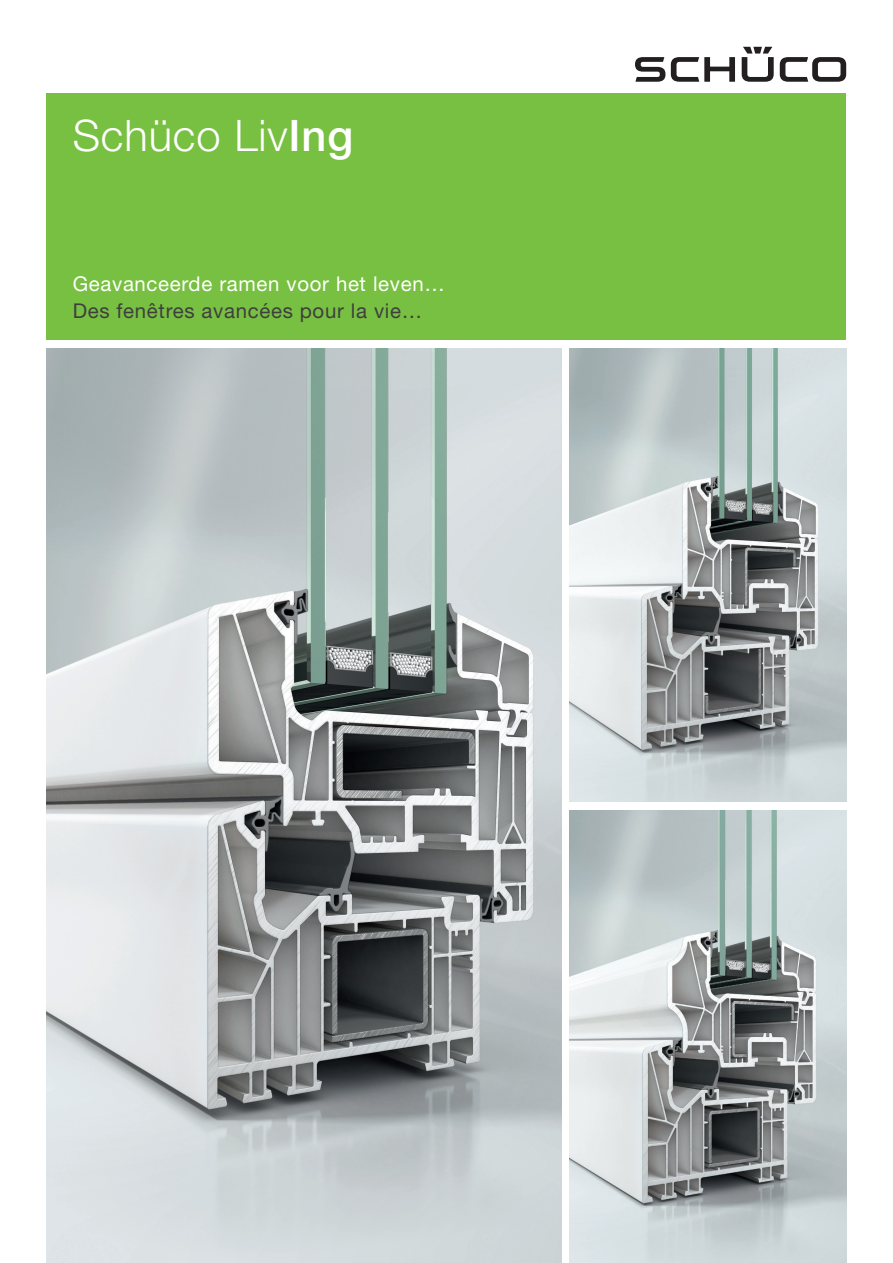
<style>
.page{position:relative;width:893px;height:1263px;background:#fff}
.page>*{position:absolute;margin:0;border:0;box-sizing:border-box;transform-origin:0 0}
.t1{font:300 43.5px "Helvetica Neue";letter-spacing:.02em;color:#fff}
.t2{font:20.4px "Helvetica Neue LT Std";letter-spacing:.035em;color:#fff}
.t3{font:20.4px "Helvetica Neue LT Std";letter-spacing:.035em;color:#3e3e3f}
.s1{font-weight:500}
</style>
<div class="page">
<div style="left:47px;top:94px;width:799px;height:246px;background:#78c042"></div>
<img style="left:47px;top:349px;width:514px;height:914px">
<img style="left:570px;top:349px;width:276px;height:452px">
<img style="left:570px;top:810px;width:276px;height:453px">
<svg style="left:635px;top:57px;width:30px;height:25px"></svg>
<svg style="left:671px;top:57px;width:64px;height:25px"></svg>
<svg style="left:780px;top:57px;width:66px;height:25px"></svg>
<svg style="left:742px;top:47px;width:32px;height:35px"></svg>
<h1 class="t1" style="left:73px;top:109px;width:282px">Schüco Liv<span class="s1">Ing</span></h1>
<p class="t2" style="left:73px;top:271px;width:374px">Geavanceerde ramen voor het leven…</p>
<p class="t3" style="left:73px;top:299px;width:351px">Des fenêtres avancées pour la vie…</p>
</div>
